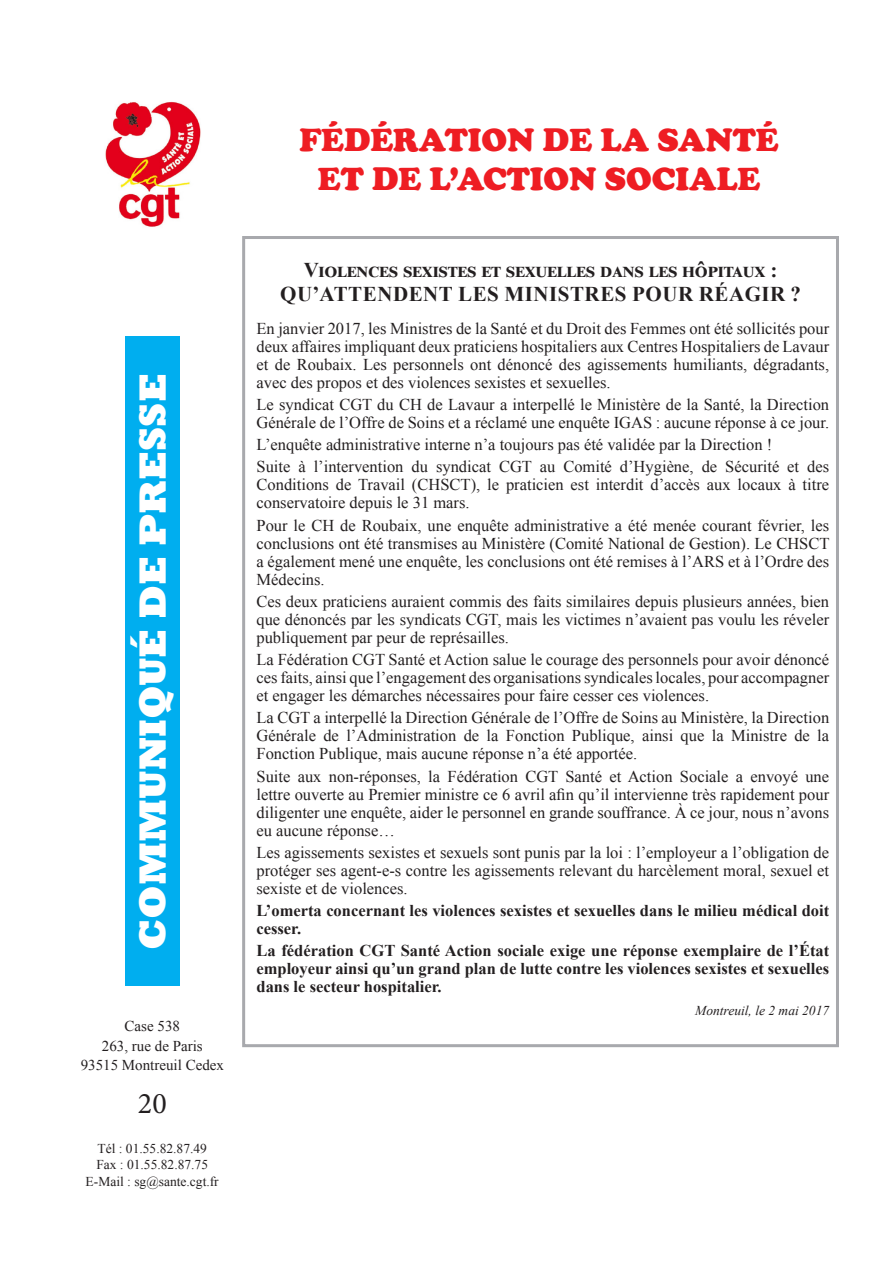
<style>
.page{position:relative;width:893px;height:1263px;background:#fff}
.page>*{position:absolute;margin:0;border:0;box-sizing:border-box;transform-origin:0 0}
.t1{font:800 39px "Rockwell";color:#fff}
.t2{font:900 33px/39.6px "Cooper";color:#ee1d23;text-align:center}
.t3{font:30px "Minion Pro";color:#231f20}
.titre{font:700 21px "Times New Roman";letter-spacing:-.01em;color:#231f20}
.titre-2{font:700 21px "Times New Roman";letter-spacing:.025em;color:#231f20}
.txt_courant{font:16.5px/18px "Times New Roman";color:#231f20;text-align:justify}
.txt_courant-2{font:700 16.5px/18px "Times New Roman";color:#231f20}
.t4{font:15px "Times New Roman";color:#231f20}
.t5{font:13.5px "Times New Roman";color:#231f20}
.txt_courant-3{font:italic 13.5px "Times New Roman";color:#231f20}
</style>
<div class="page">
<div style="left:242px;top:236px;width:597px;height:811px;border:3px solid #a8a9ad"></div>
<div style="left:125px;top:336px;width:55px;height:650px;background:#00aeef"></div>
<img style="left:105px;top:101px;width:96px;height:126px">
<p class="t1" style="left:130px;top:950px;width:578px;rotate:-90deg">COMMUNIQUÉ DE PRESSE</p>
<p class="t4" style="left:125px;top:1015px;width:57px">Case 538</p>
<p class="t4" style="left:102px;top:1035px;width:102px">263, rue de Paris</p>
<p class="t4" style="left:81px;top:1054px;width:145px">93515 Montreuil Cedex</p>
<p class="t3" style="left:138px;top:1083px;width:31px">20</p>
<p class="t5" style="left:97px;top:1139px;width:111px">Tél : 01.55.82.87.49</p>
<p class="t5" style="left:96px;top:1155px;width:113px">Fax : 01.55.82.87.75</p>
<p class="t5" style="left:86px;top:1172px;width:135px">E-Mail : sg@sante.cgt.fr</p>
<p class="t2" style="left:299px;top:120px;width:481px">FÉDÉRATION DE LA SANTÉ<br>ET DE L’ACTION SOCIALE</p>
<p class="titre" style="left:304px;top:255px;width:475px">Violences sexistes et sexuelles dans les hôpitaux :</p>
<p class="titre-2" style="left:280px;top:279px;width:522px">QU’ATTENDENT LES MINISTRES POUR RÉAGIR ?</p>
<p class="txt_courant" style="left:256px;top:318px;width:574px">En janvier 2017, les Ministres de la Santé et du Droit des Femmes ont été sollicités pour deux affaires impliquant deux praticiens hospitaliers aux Centres Hospitaliers de Lavaur et de Roubaix. Les personnels ont dénoncé des agissements humiliants, dégradants, avec des propos et des violences sexistes et sexuelles.</p>
<p class="txt_courant" style="left:256px;top:395px;width:574px">Le syndicat CGT du CH de Lavaur a interpellé le Ministère de la Santé, la Direction<br>Générale de l’Offre de Soins et a réclamé une enquête IGAS : aucune réponse à ce jour.</p>
<p class="txt_courant" style="left:256px;top:435px;width:517px">L’enquête administrative interne n’a toujours pas été validée par la Direction !</p>
<p class="txt_courant" style="left:256px;top:457px;width:574px">Suite à l’intervention du syndicat CGT au Comité d’Hygiène, de Sécurité et des Conditions de Travail (CHSCT), le praticien est interdit d’accès aux locaux à titre conservatoire depuis le 31 mars.</p>
<p class="txt_courant" style="left:256px;top:515px;width:574px">Pour le CH de Roubaix, une enquête administrative a été menée courant février, les conclusions ont été transmises au Ministère (Comité National de Gestion). Le CHSCT a également mené une enquête, les conclusions ont été remises à l’ARS et à l’Ordre des Médecins.</p>
<p class="txt_courant" style="left:256px;top:592px;width:574px">Ces deux praticiens auraient commis des faits similaires depuis plusieurs années, bien que dénoncés par les syndicats CGT, mais les victimes n’avaient pas voulu les réveler publiquement par peur de représailles.</p>
<p class="txt_courant" style="left:256px;top:650px;width:574px">La Fédération CGT Santé et Action salue le courage des personnels pour avoir dénoncé ces faits, ainsi que l’engagement des organisations syndicales locales, pour accompagner et engager les démarches nécessaires pour faire cesser ces violences.</p>
<p class="txt_courant" style="left:256px;top:708px;width:574px">La CGT a interpellé la Direction Générale de l’Offre de Soins au Ministère, la Direction Générale de l’Administration de la Fonction Publique, ainsi que la Ministre de la Fonction Publique, mais aucune réponse n’a été apportée.</p>
<p class="txt_courant" style="left:256px;top:766px;width:574px">Suite aux non-réponses, la Fédération CGT Santé et Action Sociale a envoyé une lettre ouverte au Premier ministre ce 6 avril afin qu’il intervienne très rapidement pour diligenter une enquête, aider le personnel en grande souffrance. À ce jour, nous n’avons eu aucune réponse…</p>
<p class="txt_courant" style="left:256px;top:843px;width:574px">Les agissements sexistes et sexuels sont punis par la loi : l’employeur a l’obligation de protéger ses agent-e-s contre les agissements relevant du harcèlement moral, sexuel et sexiste et de violences.</p>
<p class="txt_courant-2" style="left:256px;top:901px;width:574px">L’omerta concernant les violences sexistes et sexuelles dans le milieu médical doit cesser.</p>
<p class="txt_courant-2" style="left:256px;top:941px;width:574px;text-align:justify">La fédération CGT Santé Action sociale exige une réponse exemplaire de l’État employeur ainsi qu’un grand plan de lutte contre les violences sexistes et sexuelles dans le secteur hospitalier.</p>
<p class="txt_courant-3" style="left:695px;top:1001px;width:136px">Montreuil, le 2 mai 2017</p>
</div>
